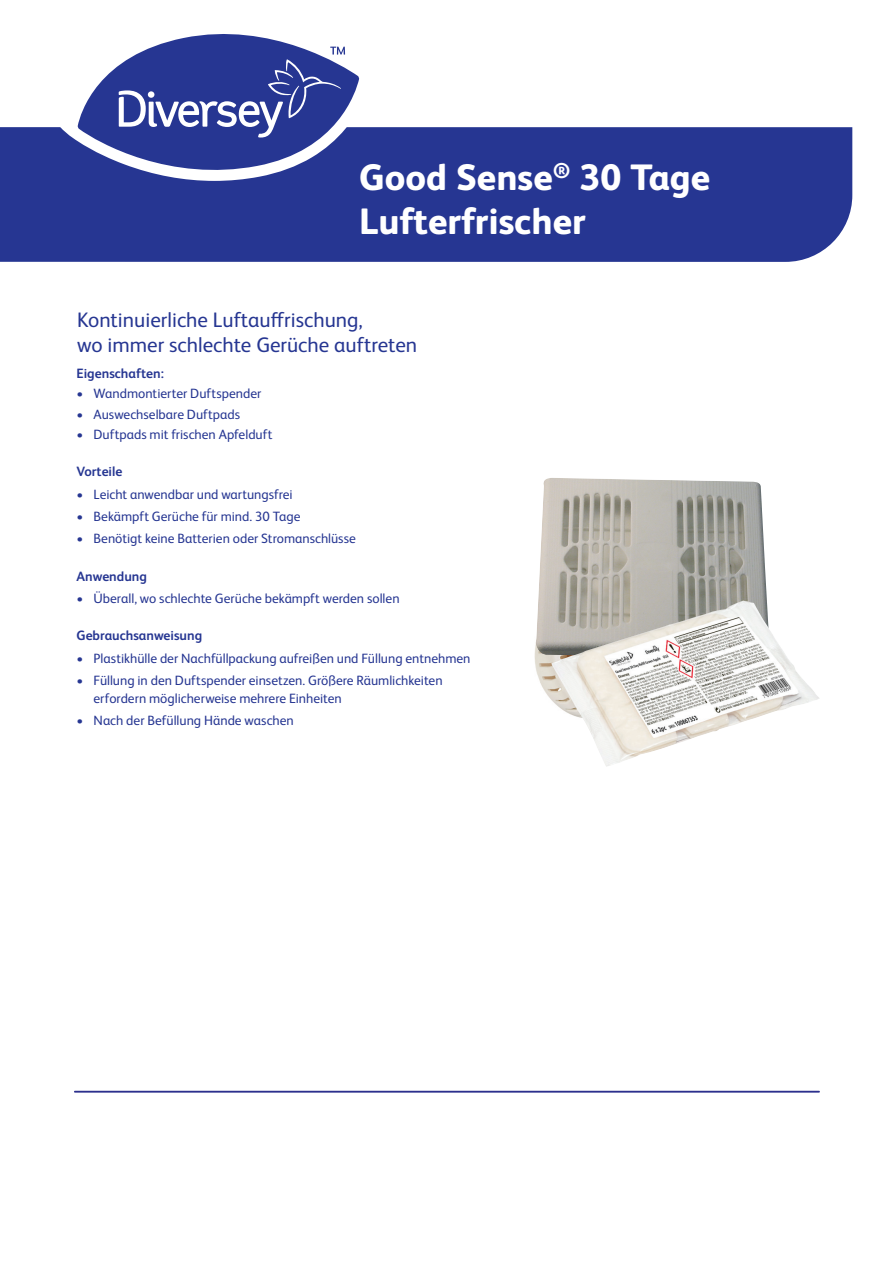
<style>
.page{position:relative;width:893px;height:1263px;background:#fff}
.page>*{position:absolute;margin:0;border:0;box-sizing:border-box;transform-origin:0 0}
.t1{font:800 36.75px/44.1px "FS Albert Pro";color:#fff}
.t2{font:21px/25.2px "FS Albert Pro";color:#263692}
.t3{font:13.5px/18px "FS Albert Pro";color:#263692}
.t4{font:700 13.5px "FS Albert Pro";color:#263692}
</style>
<div class="page">
<hr style="left:74px;top:1091px;width:746px;height:1px;background:#2c308d">
<div style="left:0;top:127px;width:852px;height:135px;background:#263692"></div>
<svg style="left:58px;top:78px;width:316px;height:103px"></svg>
<svg style="left:78px;top:34px;width:281px;height:148px;fill:#263692"></svg>
<svg style="left:119px;top:47px;width:226px;height:91px;background:#4a58a4"></svg>
<img style="left:534px;top:657px;width:17px;height:42px">
<img style="left:534px;top:478px;width:233px;height:179px">
<img style="left:551px;top:601px;width:268px;height:166px">
<h1 class="t1" style="left:359px;top:152px;width:353px">Good Sense<sup>®</sup> 30 Tage<br>Lufterfrischer</h1>
<h2 class="t2" style="left:77px;top:305px;width:342px">Kontinuierliche Luftauffrischung,<br>wo immer schlechte Gerüche auftreten</h2>
<p class="t4" style="left:77px;top:363px;width:89px">Eigenschaften:</p>
<p class="t3" style="left:77px;top:383px;width:186px">• Wandmontierter Duftspender</p>
<p class="t3" style="left:77px;top:404px;width:165px">• Auswechselbare Duftpads</p>
<p class="t3" style="left:77px;top:424px;width:197px">• Duftpads mit frischen Apfelduft</p>
<p class="t4" style="left:77px;top:462px;width:47px">Vorteile</p>
<p class="t3" style="left:77px;top:484px;width:218px">• Leicht anwendbar und wartungsfrei</p>
<p class="t3" style="left:77px;top:506px;width:226px">• Bekämpft Gerüche für mind. 30 Tage</p>
<p class="t3" style="left:77px;top:529px;width:281px">• Benötigt keine Batterien oder Stromanschlüsse</p>
<p class="t4" style="left:77px;top:566px;width:72px">Anwendung</p>
<p class="t3" style="left:77px;top:588px;width:325px">• Überall, wo schlechte Gerüche bekämpft werden sollen</p>
<p class="t4" style="left:77px;top:626px;width:127px">Gebrauchsanweisung</p>
<p class="t3" style="left:77px;top:648px;width:396px">• Plastikhülle der Nachfüllpackung aufreißen und Füllung entnehmen</p>
<p class="t3" style="left:94px;top:670px;width:351px;text-indent:-17px">• Füllung in den Duftspender einsetzen. Größere Räumlichkeiten erfordern möglicherweise mehrere Einheiten</p>
<p class="t3" style="left:77px;top:710px;width:219px">• Nach der Befüllung Hände waschen</p>
</div>
